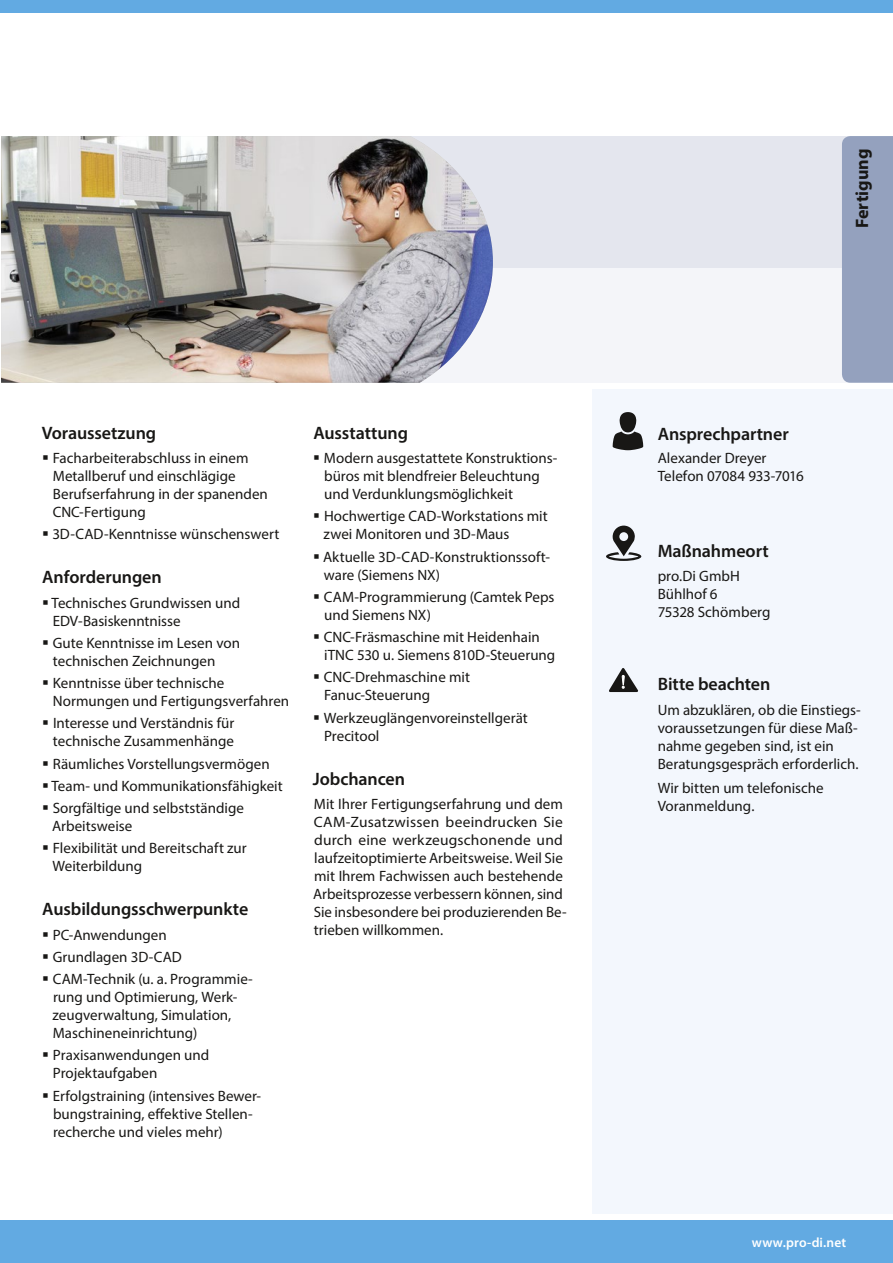
<style>
.page{position:relative;width:893px;height:1263px;background:#fff}
.page>*{position:absolute;margin:0;border:0;box-sizing:border-box;transform-origin:0 0}
.t1{font:600 18px "Myriad Pro";letter-spacing:-.005em;color:#181715}
.t2{font:700 18px "Myriad Pro";color:#181715}
.t3{font:15px/18px "Myriad Pro";color:#181715}
.t4{font:600 13.5px "Myriad Pro";letter-spacing:.01em;color:#fff}
</style>
<div class="page">
<div style="left:592px;top:389px;width:301px;height:825px;background:#f3f7fd"></div>
<div style="left:1px;top:136px;width:892px;height:247px;background:#f4f5f9"></div>
<div style="left:1px;top:136px;width:892px;height:132px;background:#e4e6ee"></div>
<img style="left:1px;top:136px;width:492px;height:247px">
<svg style="left:613px;top:412px;width:30px;height:38px"></svg>
<svg style="left:606px;top:526px;width:35px;height:35px"></svg>
<svg style="left:609px;top:668px;width:29px;height:24px"></svg>
<div style="left:0;top:0;width:893px;height:13px;background:#62aae2"></div>
<div style="left:0;top:1220px;width:893px;height:43px;background:#62aae2"></div>
<div style="left:842px;top:136px;width:51px;height:247px;background:#94a1be"></div>
<p class="t1" style="left:42px;top:421px;width:116px">Voraussetzung</p>
<p class="t3" style="left:53px;top:449px;width:217px">Facharbeiterabschluss in einem<br>Metallberuf und einschlägige<br>Berufserfahrung in der spanenden<br>CNC-Fertigung</p>
<p class="t3" style="left:52px;top:525px;width:228px">3D-CAD-Kenntnisse wünschenswert</p>
<p class="t1" style="left:42px;top:566px;width:121px">Anforderungen</p>
<p class="t3" style="left:51px;top:593px;width:190px">Technisches Grundwissen und<br>EDV-Basiskenntnisse</p>
<p class="t3" style="left:53px;top:634px;width:189px">Gute Kenntnisse im Lesen von technischen Zeichnungen</p>
<p class="t3" style="left:53px;top:674px;width:238px">Kenntnisse über technische<br>Normungen und Fertigungsverfahren</p>
<p class="t3" style="left:53px;top:714px;width:183px">Interesse und Verständnis für technische Zusammenhänge</p>
<p class="t3" style="left:51px;top:752px;width:233px;line-height:22.2px">Räumliches Vorstellungsvermögen<br>Team- und Kommunikationsfähigkeit<br>Sorgfältige und selbstständige</p>
<p class="t3" style="left:52px;top:815px;width:196px;line-height:22.2px">Arbeitsweise<br>Flexibilität und Bereitschaft zur</p>
<p class="t3" style="left:53px;top:857px;width:91px">Weiterbildung</p>
<p class="t1" style="left:42px;top:898px;width:207px">Ausbildungsschwerpunkte</p>
<p class="t3" style="left:53px;top:923px;width:202px;line-height:22.2px">PC-Anwendungen<br>Grundlagen 3D-CAD<br>CAM-Technik (u. a. Programmie-</p>
<p class="t3" style="left:53px;top:988px;width:186px">rung und Optimierung, Werk&shy;zeugverwaltung, Simulation,<br>Maschineneinrichtung)</p>
<p class="t3" style="left:53px;top:1046px;width:158px">Praxisanwendungen und<br>Projektaufgaben</p>
<p class="t3" style="left:53px;top:1086px;width:210px">Erfolgstraining (intensives Bewer&shy;bungstraining, effektive Stellen&shy;recherche und vieles mehr)</p>
<p class="t1" style="left:313px;top:421px;width:96px">Ausstattung</p>
<p class="t3" style="left:324px;top:449px;width:235px">Modern ausgestattete Konstruktions&shy;büros mit blendfreier Beleuchtung und Verdunklungsmöglichkeit</p>
<p class="t3" style="left:324px;top:507px;width:226px">Hochwertige CAD-Workstations mit zwei Monitoren und 3D-Maus</p>
<p class="t3" style="left:323px;top:547px;width:228px">Aktuelle 3D-CAD-Konstruktionssoft&shy;ware (Siemens NX)</p>
<p class="t3" style="left:324px;top:588px;width:232px">CAM-Programmierung (Camtek Peps und Siemens NX)</p>
<p class="t3" style="left:324px;top:628px;width:233px">CNC-Fräsmaschine mit Heidenhain iTNC 530 u. Siemens 810D-Steuerung</p>
<p class="t3" style="left:324px;top:668px;width:148px">CNC-Drehmaschine mit<br>Fanuc-Steuerung</p>
<p class="t3" style="left:324px;top:708px;width:206px">Werkzeuglängenvoreinstellgerät<br>Precitool</p>
<p class="t1" style="left:313px;top:767px;width:94px">Jobchancen</p>
<p class="t3" style="left:313px;top:795px;width:255px">Mit Ihrer Fertigungserfahrung und dem CAM-Zusatzwissen beeindrucken Sie durch eine werkzeugschonende und laufzeitoptimierte Arbeitsweise. Weil Sie mit Ihrem Fachwissen auch bestehende Arbeitsprozesse verbessern können, sind Sie insbesondere bei produzierenden Be&shy;trieben willkommen.</p>
<p class="t2" style="left:850px;top:228px;width:81px;rotate:-90deg">Fertigung</p>
<p class="t1" style="left:658px;top:423px;width:133px">Ansprechpartner</p>
<p class="t3" style="left:658px;top:449px;width:147px">Alexander Dreyer<br>Telefon 07084 933-7016</p>
<p class="t1" style="left:658px;top:539px;width:113px">Maßnahmeort</p>
<p class="t3" style="left:658px;top:567px;width:114px">pro.Di GmbH<br>Bühlhof 6<br>75328 Schömberg</p>
<p class="t1" style="left:658px;top:673px;width:114px">Bitte beachten</p>
<p class="t3" style="left:658px;top:700px;width:205px">Um abzuklären, ob die Einstiegs&shy;voraussetzungen für diese Maß&shy;nahme gegeben sind, ist ein<br>Beratungsgespräch erforderlich.</p>
<p class="t3" style="left:658px;top:779px;width:168px">Wir bitten um telefonische<br>Voranmeldung.</p>
<p class="t4" style="left:752px;top:1234px;width:96px">www.pro-di.net</p>
</div>
